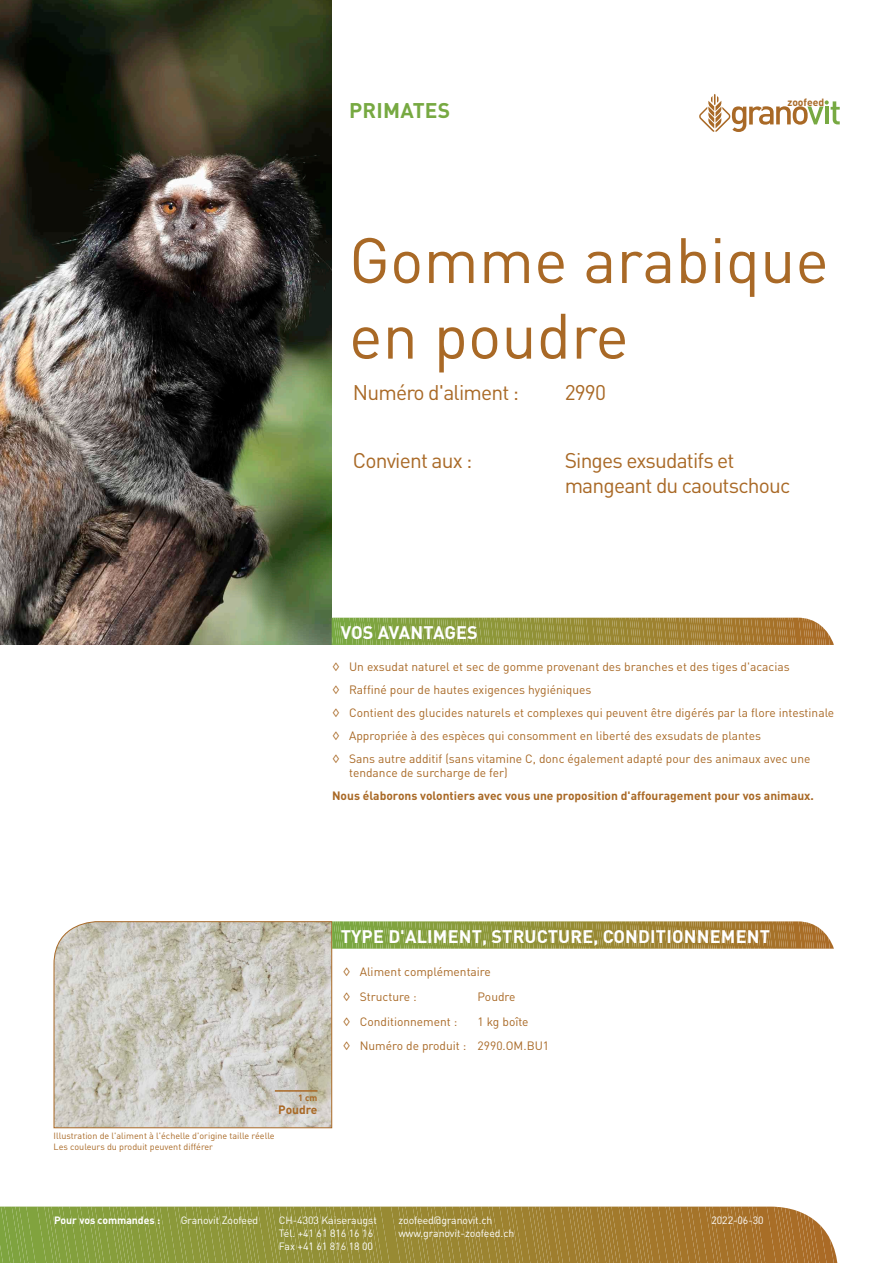
<style>
.page{position:relative;width:893px;height:1263px;background:#fff}
.page>*{position:absolute;margin:0;border:0;box-sizing:border-box;transform-origin:0 0}
.Protector_Zoofeed_Ca{font:63px/75.6px "DIN Pro";color:#a96926}
.Protector_Zoofeed_Ca-2{font:21px/25.2px "DIN Pro";letter-spacing:-.04em;color:#a96926}
._2_Produktblätter_Ti{font:700 21px "DIN Pro";letter-spacing:.01em;color:#77a942}
.t1{font:700 18px "DIN Pro";letter-spacing:.01em;color:#fff}
.Protector_Zoofeed_Ca-3{font:12px/14.4px "DIN Pro";color:#a96926}
.Protector_Zoofeed_Ca-4{font:700 12px "DIN Pro";color:#a96926}
.t2{font:10.5px/12.6px "DIN Pro";letter-spacing:-.005em;color:#fff}
.t3{font:700 10.5px "DIN Pro";letter-spacing:-.005em;color:#fff}
.t4{font:700 10.35px "DIN Pro";color:#a96926}
.Protector_Zoofeed_Ca-5{font:9px "DIN Pro";color:#a96926}
.t5{font:700 9px "DIN Pro";color:#a96926}
</style>
<div class="page">
<svg style="left:53px;top:921px;width:279px;height:207px;background:#cac7bc"></svg>
<hr style="left:275px;top:1090px;width:42px;height:2px;background:#a96926">
<img style="left:0;top:0;width:332px;height:645px">
<svg style="left:332px;top:921px;width:502px;height:28px;background:#9e9647"></svg>
<svg style="left:332px;top:618px;width:502px;height:27px;background:#9c9343"></svg>
<svg style="left:699px;top:94px;width:141px;height:38px"></svg>
<svg style="left:0;top:1206px;width:838px;height:57px;background:#9d8f3e"></svg>
<p class="_2_Produktblätter_Ti" style="left:349px;top:96px;width:103px">PRIMATES</p>
<p class="t4" style="left:787px;top:95px;width:38px">zoofeed</p>
<p class="Protector_Zoofeed_Ca" style="left:349px;top:220px;width:481px">Gomme arabique en poudre</p>
<p class="Protector_Zoofeed_Ca-2" style="left:353px;top:379px;width:168px">Numéro d'aliment :</p>
<p class="Protector_Zoofeed_Ca-2" style="left:565px;top:379px;width:43px">2990</p>
<p class="Protector_Zoofeed_Ca-2" style="left:353px;top:447px;width:121px">Convient aux :</p>
<p class="Protector_Zoofeed_Ca-2" style="left:565px;top:447px;width:227px">Singes exsudatifs et mangeant du caoutschouc</p>
<p class="t1" style="left:341px;top:620px;width:139px">VOS AVANTAGES</p>
<p class="Protector_Zoofeed_Ca-3" style="left:332px;top:659px;width:459px">◊ Un exsudat naturel et sec de gomme provenant des branches et des tiges d'acacias</p>
<p class="Protector_Zoofeed_Ca-3" style="left:332px;top:682px;width:261px">◊ Raffiné pour de hautes exigences hygiéniques</p>
<p class="Protector_Zoofeed_Ca-3" style="left:332px;top:705px;width:504px">◊ Contient des glucides naturels et complexes qui peuvent être digérés par la flore intestinale</p>
<p class="Protector_Zoofeed_Ca-3" style="left:332px;top:728px;width:431px">◊ Appropriée à des espèces qui consomment en liberté des exsudats de plantes</p>
<p class="Protector_Zoofeed_Ca-3" style="left:349px;top:751px;width:463px;text-indent:-17px">◊ Sans autre additif (sans vitamine C, donc également adapté pour des animaux avec une tendance de surcharge de fer)</p>
<p class="Protector_Zoofeed_Ca-4" style="left:332px;top:787px;width:483px">Nous élaborons volontiers avec vous une proposition d'affouragement pour vos animaux.</p>
<p class="t1" style="left:341px;top:924px;width:431px">TYPE D'ALIMENT, STRUCTURE, CONDITIONNEMENT</p>
<p class="t5" style="left:298px;top:1091px;width:21px">1 cm</p>
<p class="Protector_Zoofeed_Ca-4" style="left:278px;top:1101px;width:41px">Poudre</p>
<p class="Protector_Zoofeed_Ca-5" style="left:54px;top:1129px;width:222px">Illustration de l'aliment à l'échelle d'origine taille réelle</p>
<p class="Protector_Zoofeed_Ca-5" style="left:54px;top:1140px;width:161px">Les couleurs du produit peuvent différer</p>
<p class="Protector_Zoofeed_Ca-3" style="left:343px;top:964px;width:150px">◊ Aliment complémentaire</p>
<p class="Protector_Zoofeed_Ca-3" style="left:343px;top:989px;width:76px">◊ Structure :</p>
<p class="Protector_Zoofeed_Ca-3" style="left:477px;top:989px;width:40px">Poudre</p>
<p class="Protector_Zoofeed_Ca-3" style="left:343px;top:1013px;width:116px">◊ Conditionnement :</p>
<p class="Protector_Zoofeed_Ca-3" style="left:477px;top:1013px;width:53px">1 kg boîte</p>
<p class="Protector_Zoofeed_Ca-3" style="left:343px;top:1038px;width:125px">◊ Numéro de produit :</p>
<p class="Protector_Zoofeed_Ca-3" style="left:477px;top:1038px;width:73px">2990.OM.BU1</p>
<p class="t3" style="left:54px;top:1213px;width:108px">Pour vos commandes :</p>
<p class="t2" style="left:181px;top:1214px;width:79px">Granovit Zoofeed</p>
<p class="t2" style="left:279px;top:1214px;width:99px">CH-4303 Kaiseraugst</p>
<p class="t2" style="left:711px;top:1214px;width:54px">2022-06-30</p>
<p class="t2" style="left:279px;top:1226px;width:96px">Tél. +41 61 816 16 16<br>Fax +41 61 816 18 00</p>
<p class="t2" style="left:398px;top:1214px;width:117px">zoofeed@granovit.ch www.granovit-zoofeed.ch</p>
</div>
